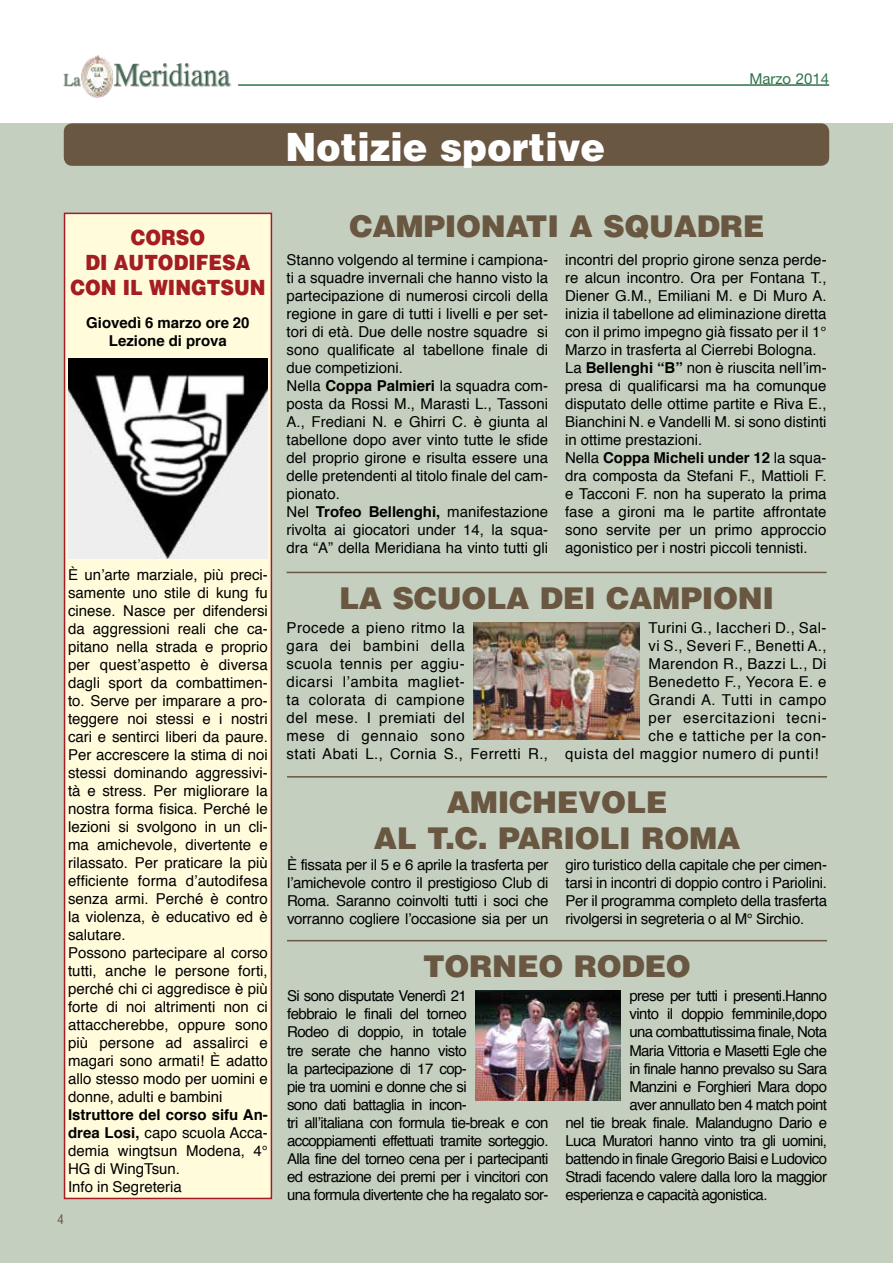
<style>
.page{position:relative;width:893px;height:1263px;background:#fff}
.page>*{position:absolute;margin:0;border:0;box-sizing:border-box;transform-origin:0 0}
.t1{font:900 39px "Helvetica";color:#fff;scale:.95 1}
.t2{font:900 30px/36px "Helvetica";letter-spacing:-.01em;color:#695742;text-align:center}
.t3{font:900 21px/25.2px "Helvetica";color:#a41d23;text-align:center;scale:.9 1}
.t4{font:15px/18px "Helvetica";color:#000}
.t5{font:15px/18px "Helvetica";letter-spacing:-.04em;color:#000}
.t6{font:15px/18px "Helvetica";letter-spacing:.03em;color:#000}
.t7{font:15px "Helvetica";letter-spacing:.025em;color:#000}
.t8{font:15px "Helvetica";letter-spacing:.04em;color:#000}
.t9{font:700 15px/18px "Helvetica";color:#000;text-align:center}
.t10{font:15px "Helvetica";letter-spacing:-.035em;color:#000}
.t11{font:15px "Helvetica";letter-spacing:.05em;color:#000}
.t12{font:15px "Helvetica Neue";color:#2d7346}
.t13{font:condensed 12.75px "Helvetica";color:#695742}
.s1{font-weight:700}
</style>
<div class="page">
<div style="left:0;top:123px;width:892px;height:1140px;background:#c5cfbf"></div>
<div style="left:64px;top:123px;width:765px;height:43px;background:#695742;border-radius:9px"></div>
<img style="left:114px;top:63px;width:117px;height:24px">
<img style="left:63px;top:73px;width:18px;height:14px">
<img style="left:81px;top:55px;width:33px;height:43px">
<hr style="left:238px;top:84px;width:591px;height:2px;background:#2d7346">
<hr style="left:287px;top:572px;width:540px;height:1px;background:#695742">
<div style="left:64px;top:213px;width:208px;height:986px;background:#fffbdb;border:2px solid #a41d23"></div>
<img style="left:68px;top:359px;width:200px;height:199px">
<img style="left:473px;top:622px;width:167px;height:117px">
<hr style="left:287px;top:776px;width:540px;height:1px;background:#695742">
<hr style="left:287px;top:940px;width:540px;height:1px;background:#695742">
<img style="left:475px;top:991px;width:146px;height:109px">
<h3 class="t3" style="left:70px;top:224px;width:218px">CORSO<br>DI AUTODIFESA<br>CON IL WINGTSUN</h3>
<p class="t9" style="left:86px;top:314px;width:165px">Giovedì 6 marzo ore 20<br>Lezione di prova</p>
<p class="t4" style="left:68px;top:566px;width:201px">È un’arte marziale, più preci&shy;samente uno stile di kung fu cinese. Nasce per difendersi da aggressioni reali che ca&shy;pitano nella strada e proprio per quest’aspetto è diversa dagli sport da combattimen&shy;to. Serve per imparare a pro&shy;teggere noi stessi e i nostri cari e sentirci liberi da paure.<br>Per accrescere la stima di noi stessi dominando aggressivi&shy;tà e stress. Per migliorare la nostra forma fisica. Perché le lezioni si svolgono in un cli&shy;ma amichevole, divertente e rilassato. Per praticare la più efficiente forma d’autodifesa senza armi. Perché è contro la violenza, è educativo ed è salutare.<br>Possono partecipare al corso tutti, anche le persone forti, perché chi ci aggredisce è più forte di noi altrimenti non ci attaccherebbe, oppure sono più persone ad assalirci e magari sono armati! È adatto allo stesso modo per uomini e donne, adulti e bambini</p>
<p class="t4" style="left:68px;top:1106px;width:201px"><span class="s1">Istruttore del corso sifu An&shy;drea Losi,</span> capo scuola Acca&shy;demia wingtsun Modena, 4°<br>HG di WingTsun.<br>Info in Segreteria</p>
<p class="t13" style="left:57px;top:1211px;width:8px">4</p>
<h1 class="t1" style="left:285px;top:122px;width:338px">Notizie sportive</h1>
<p class="t12" style="left:749px;top:70px;width:81px">Marzo 2014</p>
<h2 class="t2" style="left:349px;top:207px;width:417px">CAMPIONATI A SQUADRE</h2>
<p class="t4" style="left:287px;top:251px;width:263px">Stanno volgendo al termine i campiona&shy;ti a squadre invernali che hanno visto la partecipazione di numerosi circoli della regione in gare di tutti i livelli e per set&shy;tori di età. Due delle nostre squadre si sono qualificate al tabellone finale di due competizioni.<br>Nella <span class="s1">Coppa Palmieri</span> la squadra com&shy;posta da Rossi M., Marasti L., Tassoni A., Frediani N. e Ghirri C. è giunta al tabellone dopo aver vinto tutte le sfide del proprio girone e risulta essere una delle pretendenti al titolo finale del cam&shy;pionato.<br>Nel <span class="s1">Trofeo Bellenghi,</span> manifestazione rivolta ai giocatori under 14, la squa&shy;dra “A” della Meridiana ha vinto tutti gli</p>
<p class="t4" style="left:565px;top:251px;width:263px">incontri del proprio girone senza perde&shy;re alcun incontro. Ora per Fontana T., Diener G.M., Emiliani M. e Di Muro A. inizia il tabellone ad eliminazione diretta con il primo impegno già fissato per il 1° Marzo in trasferta al Cierrebi Bologna.<br>La <span class="s1">Bellenghi “B”</span> non è riuscita nell’im&shy;presa di qualificarsi ma ha comunque disputato delle ottime partite e Riva E., Bianchini N. e Vandelli M. si sono distinti in ottime prestazioni.<br>Nella <span class="s1">Coppa Micheli under 12</span> la squa&shy;dra composta da Stefani F., Mattioli F. e Tacconi F. non ha superato la prima fase a gironi ma le partite affrontate sono servite per un primo approccio agonistico per i nostri piccoli tennisti.</p>
<h2 class="t2" style="left:339px;top:579px;width:436px">LA SCUOLA DEI CAMPIONI</h2>
<p class="t6" style="left:287px;top:619px;width:263px">Procede a pieno ritmo la<br>gara dei bambini della<br>scuola tennis per aggiu-<br>dicarsi l’ambita magliet-<br>ta colorata di campione<br>del mese. I premiati del<br>mese di gennaio sono<br>stati Abati L., Cornia S., Ferretti R.,</p>
<p class="t7" style="left:648px;top:616px;width:180px">Turini G., Iaccheri D., Sal-</p>
<p class="t7" style="left:648px;top:634px;width:180px">vi S., Severi F., Benetti A.,</p>
<p class="t7" style="left:648px;top:652px;width:180px">Marendon R., Bazzi L., Di</p>
<p class="t7" style="left:648px;top:670px;width:180px">Benedetto F., Yecora E. e</p>
<p class="t8" style="left:648px;top:688px;width:180px">Grandi A. Tutti in campo</p>
<p class="t11" style="left:648px;top:706px;width:180px">per esercitazioni tecni-</p>
<p class="t8" style="left:648px;top:724px;width:180px">che e tattiche per la con-</p>
<p class="t8" style="left:565px;top:742px;width:255px">quista del maggior numero di punti!</p>
<h2 class="t2" style="left:374px;top:783px;width:368px">AMICHEVOLE<br>AL T.C. PARIOLI ROMA</h2>
<p class="t4" style="left:287px;top:856px;width:263px;text-align:justify">È fissata per il 5 e 6 aprile la trasferta per l’amichevole contro il prestigioso Club di Roma. Saranno coinvolti tutti i soci che vorranno cogliere l’occasione sia per un</p>
<p class="t4" style="left:566px;top:856px;width:263px;text-align:justify">giro turistico della capitale che per cimen&shy;tarsi in incontri di doppio contro i Pariolini.<br>Per il programma completo della trasferta rivolgersi in segreteria o al M° Sirchio.</p>
<h2 class="t2" style="left:423px;top:947px;width:269px">TORNEO RODEO</h2>
<p class="t5" style="left:287px;top:988px;width:263px">Si sono disputate Venerdì 21<br>febbraio le finali del torneo<br>Rodeo di doppio, in totale<br>tre serate che hanno visto<br>la partecipazione di 17 cop-<br>pie tra uomini e donne che si<br>sono dati battaglia in incon-<br>tri all’italiana con formula tie-break e con accoppiamenti effettuati tramite sorteggio.<br>Alla fine del torneo cena per i partecipanti ed estrazione dei premi per i vincitori con una formula divertente che ha regalato sor-</p>
<p class="t5" style="left:629px;top:988px;width:199px">prese per tutti i presenti.Hanno</p>
<p class="t10" style="left:629px;top:1003px;width:199px">vinto il doppio femminile,dopo</p>
<p class="t5" style="left:629px;top:1024px;width:199px">una combattutissima finale, Nota</p>
<p class="t5" style="left:629px;top:1042px;width:199px">Maria Vittoria e Masetti Egle che</p>
<p class="t5" style="left:629px;top:1060px;width:199px">in finale hanno prevalso su Sara</p>
<p class="t5" style="left:629px;top:1078px;width:199px">Manzini e Forghieri Mara dopo</p>
<p class="t5" style="left:629px;top:1096px;width:199px">aver annullato ben 4 match point</p>
<p class="t5" style="left:566px;top:1114px;width:263px">nel tie break finale. Malandugno Dario e</p>
<p class="t5" style="left:566px;top:1132px;width:263px">Luca Muratori hanno vinto tra gli uomini,</p>
<p class="t5" style="left:566px;top:1150px;width:263px">battendo in finale Gregorio Baisi e Ludovico</p>
<p class="t5" style="left:566px;top:1168px;width:263px">Stradi facendo valere dalla loro la maggior</p>
<p class="t5" style="left:566px;top:1186px;width:203px">esperienza e capacità agonistica.</p>
</div>
